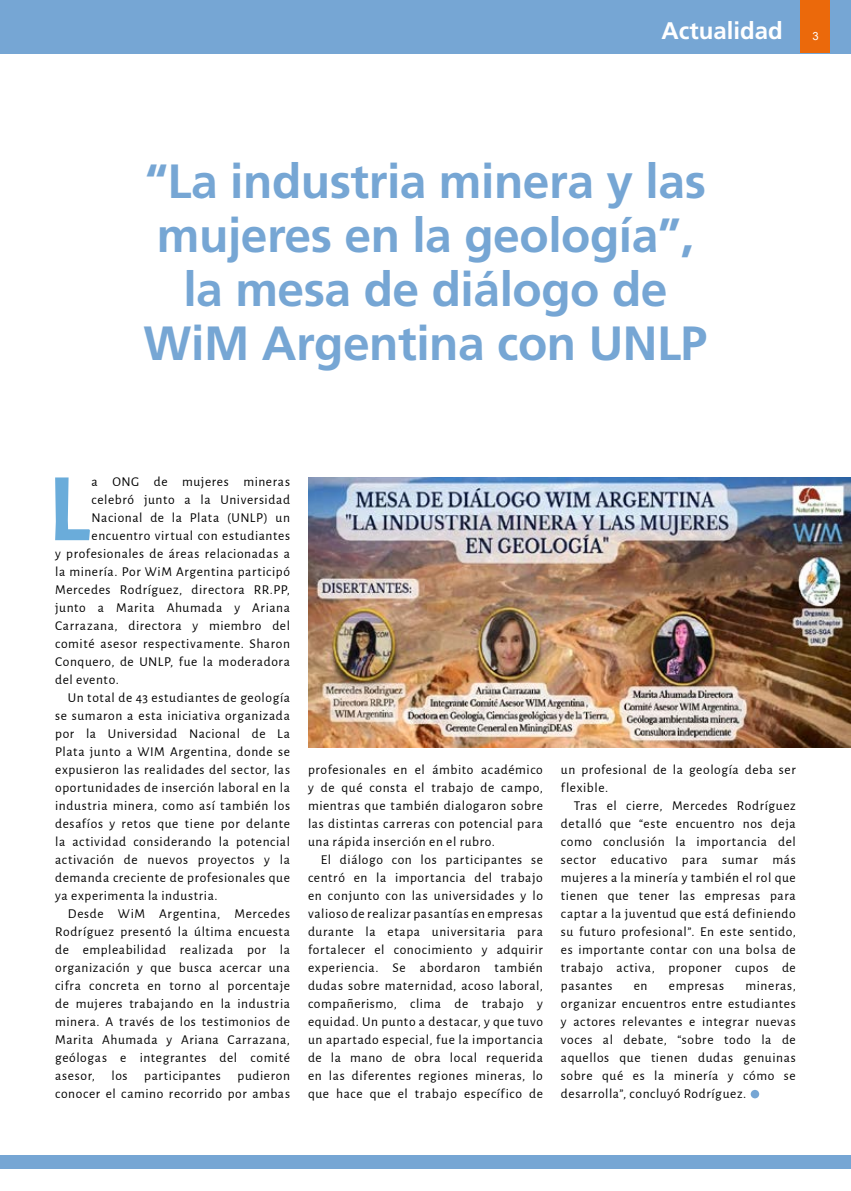
<style>
.page{position:relative;width:851px;height:1191px;background:#fff}
.page>*{position:absolute;margin:0;border:0;box-sizing:border-box;transform-origin:0 0}
.t1{font:700 97.35px "Alegreya Sans";color:#6aacda}
.t2{font:700 48px/54px "Frutiger LT Std";letter-spacing:-.01em;color:#76a6d4;text-align:center}
.t3{font:700 24px "Frutiger LT Std";color:#fff}
.t4{font:13.5px/18px "Alegreya Sans";letter-spacing:.045em;color:#000;text-align:justify}
.s1{font-family:"Arial";font-weight:400;font-size:11.25px}
</style>
<div class="page">
<div style="left:0;top:0;width:850px;height:53px;background:#76a6d4"></div>
<div style="left:800px;top:0;width:29px;height:53px;background:#eb690b"></div>
<div style="left:0;top:1155px;width:850px;height:13px;background:#76a6d4"></div>
<svg style="left:750px;top:1089px;width:9px;height:9px"></svg>
<img style="left:308px;top:477px;width:542px;height:270px">
<h3 class="t3" style="left:661px;top:17px;width:159px">Actualidad <span class="s1">3</span></h3>
<h2 class="t2" style="left:144px;top:155px;width:565px">“La industria minera y las mujeres en la geología”, la mesa de diálogo de<br>WiM Argentina con UNLP</h2>
<h1 class="t1" style="left:48px;top:437px;width:44px">L</h1>
<p class="t4" style="left:92px;top:472px;width:200px">a ONG de mujeres mineras</p>
<p class="t4" style="left:92px;top:490px;width:200px">celebró junto a la Universidad</p>
<p class="t4" style="left:92px;top:508px;width:200px">Nacional de la Plata (UNLP) un</p>
<p class="t4" style="left:92px;top:526px;width:200px">encuentro virtual con estudiantes</p>
<p class="t4" style="left:55px;top:544px;width:236px">y profesionales de áreas relacionadas a</p>
<p class="t4" style="left:55px;top:562px;width:236px">la minería. Por WiM Argentina participó</p>
<p class="t4" style="left:55px;top:580px;width:236px">Mercedes Rodríguez, directora RR.PP,</p>
<p class="t4" style="left:55px;top:598px;width:236px">junto a Marita Ahumada y Ariana</p>
<p class="t4" style="left:55px;top:616px;width:236px">Carrazana, directora y miembro del</p>
<p class="t4" style="left:55px;top:634px;width:236px">comité asesor respectivamente. Sharon</p>
<p class="t4" style="left:55px;top:652px;width:236px">Conquero, de UNLP, fue la moderadora</p>
<p class="t4" style="left:55px;top:670px;width:65px">del evento.</p>
<p class="t4" style="left:68px;top:688px;width:223px">Un total de 43 estudiantes de geología</p>
<p class="t4" style="left:55px;top:706px;width:236px">se sumaron a esta iniciativa organizada</p>
<p class="t4" style="left:55px;top:724px;width:236px">por la Universidad Nacional de La</p>
<p class="t4" style="left:55px;top:742px;width:236px">Plata junto a WIM Argentina, donde se</p>
<p class="t4" style="left:55px;top:760px;width:236px">expusieron las realidades del sector, las</p>
<p class="t4" style="left:55px;top:778px;width:236px">oportunidades de inserción laboral en la</p>
<p class="t4" style="left:55px;top:796px;width:236px">industria minera, como así también los</p>
<p class="t4" style="left:55px;top:814px;width:236px">desafíos y retos que tiene por delante</p>
<p class="t4" style="left:55px;top:832px;width:236px">la actividad considerando la potencial</p>
<p class="t4" style="left:55px;top:850px;width:236px">activación de nuevos proyectos y la</p>
<p class="t4" style="left:55px;top:868px;width:236px">demanda creciente de profesionales que</p>
<p class="t4" style="left:55px;top:886px;width:164px">ya experimenta la industria.</p>
<p class="t4" style="left:68px;top:904px;width:223px">Desde WiM Argentina, Mercedes</p>
<p class="t4" style="left:55px;top:922px;width:236px">Rodríguez presentó la última encuesta</p>
<p class="t4" style="left:55px;top:940px;width:236px">de empleabilidad realizada por la</p>
<p class="t4" style="left:55px;top:958px;width:236px">organización y que busca acercar una</p>
<p class="t4" style="left:55px;top:976px;width:236px">cifra concreta en torno al porcentaje</p>
<p class="t4" style="left:55px;top:994px;width:236px">de mujeres trabajando en la industria</p>
<p class="t4" style="left:55px;top:1012px;width:236px">minera. A través de los testimonios de</p>
<p class="t4" style="left:55px;top:1030px;width:236px">Marita Ahumada y Ariana Carrazana,</p>
<p class="t4" style="left:55px;top:1048px;width:236px">geólogas e integrantes del comité</p>
<p class="t4" style="left:55px;top:1066px;width:236px">asesor, los participantes pudieron</p>
<p class="t4" style="left:55px;top:1084px;width:236px">conocer el camino recorrido por ambas</p>
<p class="t4" style="left:308px;top:760px;width:236px">profesionales en el ámbito académico y de qué consta el trabajo de campo, mientras que también dialogaron sobre las distintas carreras con potencial para una rápida inserción en el rubro.</p>
<p class="t4" style="left:308px;top:850px;width:236px;text-indent:13px">El diálogo con los participantes se centró en la importancia del trabajo en conjunto con las universidades y lo valioso de realizar pasantías en empresas durante la etapa universitaria para fortalecer el conocimiento y adquirir experiencia. Se abordaron también dudas sobre maternidad, acoso laboral, compañerismo, clima de trabajo y equidad. Un punto a destacar, y que tuvo un apartado especial, fue la importancia de la mano de obra local requerida en las diferentes regiones mineras, lo que hace que el trabajo específico de</p>
<p class="t4" style="left:561px;top:760px;width:236px">un profesional de la geología deba ser flexible.</p>
<p class="t4" style="left:561px;top:796px;width:236px;text-indent:13px">Tras el cierre, Mercedes Rodríguez detalló que “este encuentro nos deja como conclusión la importancia del sector educativo para sumar más mujeres a la minería y también el rol que tienen que tener las empresas para captar a la juventud que está definiendo su futuro profesional”. En este sentido, es importante contar con una bolsa de trabajo activa, proponer cupos de pasantes</p>
<p class="t4" style="left:561px;top:976px;width:236px;text-indent:185px">mineras, organizar encuentros entre estudiantes y actores relevantes e integrar nuevas voces al debate, “sobre todo la de aquellos que tienen dudas genuinas sobre qué es la minería y cómo se desarrolla”, concluyó Rodríguez.</p>
<p class="t4" style="left:633px;top:976px;width:15px">en</p>
<p class="t4" style="left:668px;top:976px;width:57px">empresas</p>
</div>
